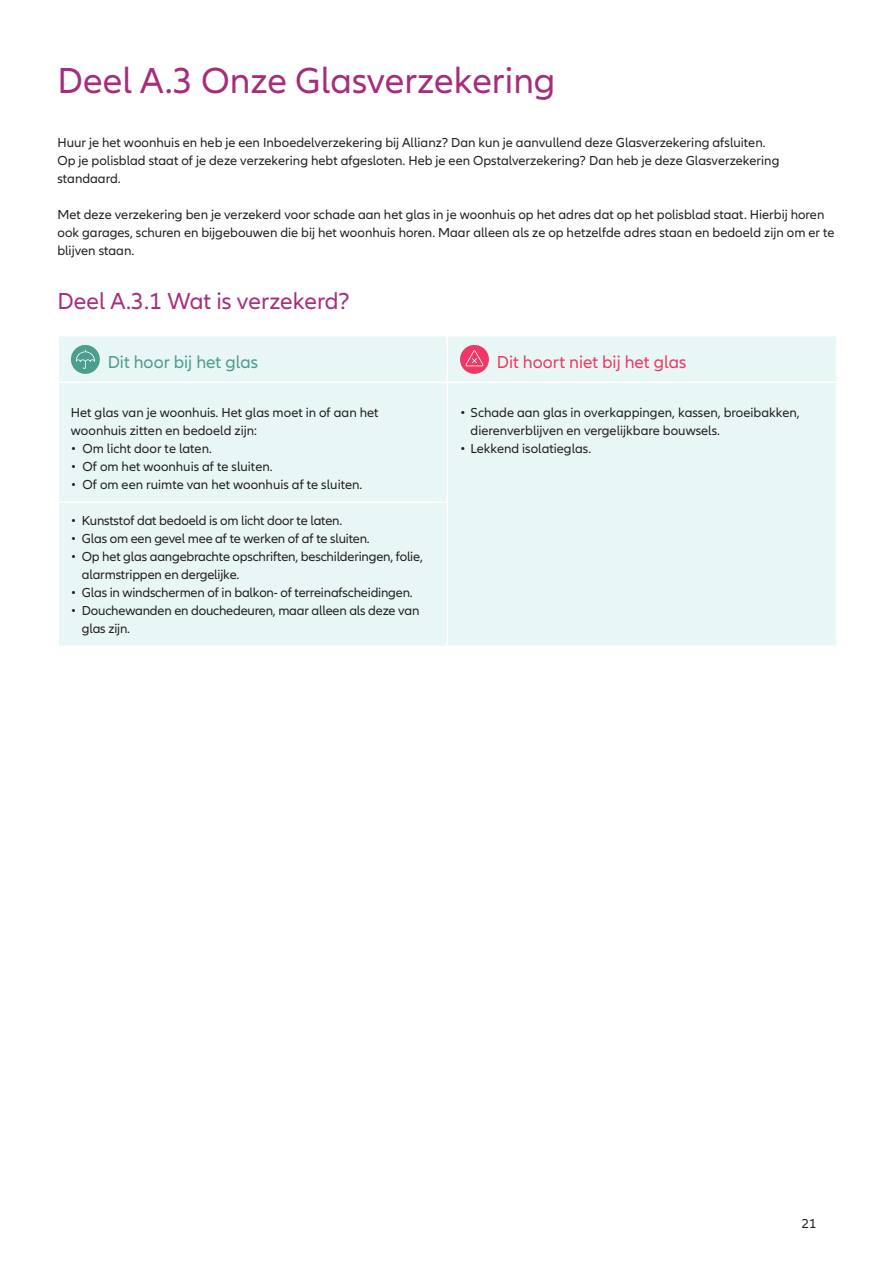
<style>
.page{position:relative;width:893px;height:1263px;background:#fff}
.page>*{position:absolute;margin:0;border:0;box-sizing:border-box;transform-origin:0 0}
.t1{font:37.5px "Allianz Neo";color:#a62d7b}
.t2{font:24px "Allianz Neo";color:#a62d7b}
.H3_tabel{font:18px "Allianz Neo";color:#ef3864}
.H3_tabel-2{font:18px "Allianz Neo";color:#4b9d8c}
.Paragraaf{font:13.5px/18px "Allianz Neo";color:#231f20}
</style>
<div class="page">
<div style="left:59px;top:336px;width:777px;height:309px;background:#e9f6f6"></div>
<hr style="left:57px;top:501px;width:391px;height:2px;background:#fff">
<hr style="left:57px;top:382px;width:390px;height:1px;background:#fff">
<hr style="left:447px;top:382px;width:389px;height:1px;background:#fff">
<hr style="left:446px;top:336px;width:2px;height:46px;background:#fff">
<hr style="left:446px;top:383px;width:2px;height:118px;background:#fff">
<hr style="left:446px;top:503px;width:2px;height:142px;background:#fff">
<div style="left:71px;top:345px;width:29px;height:29px;background:#4b9d8c;border-radius:50%"></div>
<svg style="left:76px;top:350px;width:19px;height:19px"></svg>
<div style="left:460px;top:345px;width:29px;height:29px;background:#ef3864;border-radius:50%"></div>
<svg style="left:466px;top:350px;width:17px;height:16px"></svg>
<h1 class="t1" style="left:57px;top:60px;width:500px">Deel A.3 Onze Glasverzekering</h1>
<p class="Paragraaf" style="left:57px;top:134px;width:710px">Huur je het woonhuis en heb je een Inboedelverzekering bij Allianz? Dan kun je aanvullend deze Glasverzekering afsluiten.</p>
<p class="Paragraaf" style="left:57px;top:152px;width:724px">Op je polisblad staat of je deze verzekering hebt afgesloten. Heb je een Opstalverzekering? Dan heb je deze Glasverzekering standaard.</p>
<p class="Paragraaf" style="left:57px;top:206px;width:779px">Met deze verzekering ben je verzekerd voor schade aan het glas in je woonhuis op het adres dat op het polisblad staat. Hierbij horen ook garages, schuren en bijgebouwen die bij het woonhuis horen. Maar alleen als ze op hetzelfde adres staan en bedoeld zijn om er te blijven staan.</p>
<h2 class="t2" style="left:57px;top:288px;width:294px">Deel A.3.1 Wat is verzekerd?</h2>
<p class="H3_tabel-2" style="left:108px;top:352px;width:152px">Dit hoor bij het glas</p>
<p class="H3_tabel" style="left:497px;top:352px;width:191px">Dit hoort niet bij het glas</p>
<p class="Paragraaf" style="left:71px;top:404px;width:309px">Het glas van je woonhuis. Het glas moet in of aan het woonhuis zitten en bedoeld zijn:</p>
<p class="Paragraaf" style="left:71px;top:440px;width:143px">• Om licht door te laten.</p>
<p class="Paragraaf" style="left:71px;top:458px;width:203px">• Of om het woonhuis af te sluiten.</p>
<p class="Paragraaf" style="left:71px;top:476px;width:293px">• Of om een ruimte van het woonhuis af te sluiten.</p>
<p class="Paragraaf" style="left:471px;top:404px;width:331px;text-indent:-11px">• Schade aan glas in overkappingen, kassen, broeibakken, dierenverblijven en vergelijkbare bouwsels.</p>
<p class="Paragraaf" style="left:460px;top:440px;width:133px">• Lekkend isolatieglas.</p>
<p class="Paragraaf" style="left:71px;top:512px;width:273px">• Kunststof dat bedoeld is om licht door te laten.</p>
<p class="Paragraaf" style="left:71px;top:530px;width:300px">• Glas om een gevel mee af te werken of af te sluiten.</p>
<p class="Paragraaf" style="left:82px;top:548px;width:342px;text-indent:-11px">• Op het glas aangebrachte opschriften, beschilderingen, folie, alarmstrippen en dergelijke.</p>
<p class="Paragraaf" style="left:71px;top:584px;width:343px">• Glas in windschermen of in balkon- of terreinafscheidingen.</p>
<p class="Paragraaf" style="left:82px;top:602px;width:339px;text-indent:-11px">• Douchewanden en douchedeuren, maar alleen als deze van glas zijn.</p>
<p class="Paragraaf" style="left:802px;top:1214px;width:16px">21</p>
</div>
